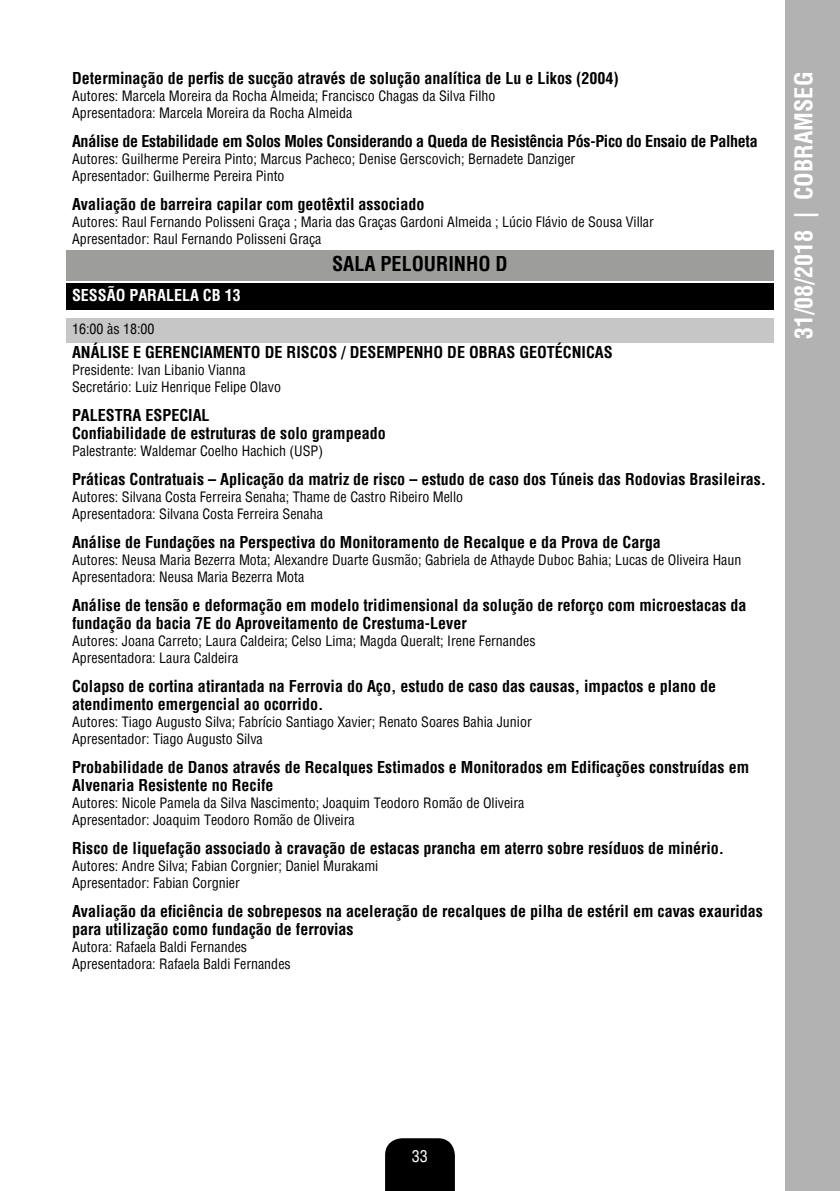
<style>
.page{position:relative;width:840px;height:1191px;background:#fff}
.page>*{position:absolute;margin:0;border:0;box-sizing:border-box;transform-origin:0 0}
.t1{font:700 condensed 24px "Helvetica";color:#fff}
.t2{font:700 condensed 20px "Helvetica";color:#000}
.t3{font:700 condensed 16px/18px "Helvetica";color:#000}
.t4{font:700 condensed 16px "Helvetica";letter-spacing:-.02em;color:#000}
.t5{font:700 condensed 16px "Helvetica";color:#fff}
.t6{font:condensed 16px "Helvetica";color:#fff}
.t7{font:condensed 14px/16.8px "Helvetica";color:#000}
</style>
<div class="page">
<div style="left:66px;top:250px;width:707px;height:31px;background:#9d9d9c"></div>
<div style="left:66px;top:283px;width:707px;height:26px;background:#000"></div>
<div style="left:66px;top:318px;width:707px;height:25px;background:#c6c6c6"></div>
<div style="left:784px;top:0;width:55px;height:1191px;background:#b3b2b2"></div>
<div style="left:385px;top:1138px;width:69px;height:53px;background:#000"></div>
<p class="t3" style="left:72px;top:69px;width:548px">Determinação de perfis de sucção através de solução analítica de Lu e Likos (2004)</p>
<p class="t7" style="left:72px;top:87px;width:424px">Autores: Marcela Moreira da Rocha Almeida; Francisco Chagas da Silva Filho<br>Apresentadora: Marcela Moreira da Rocha Almeida</p>
<p class="t4" style="left:72px;top:131px;width:686px">Análise de Estabilidade em Solos Moles Considerando a Queda de Resistência Pós-Pico do Ensaio de Palheta</p>
<p class="t7" style="left:72px;top:150px;width:504px">Autores: Guilherme Pereira Pinto; Marcus Pacheco; Denise Gerscovich; Bernadete Danziger<br>Apresentador: Guilherme Pereira Pinto</p>
<p class="t3" style="left:72px;top:195px;width:353px">Avaliação de barreira capilar com geotêxtil associado</p>
<p class="t7" style="left:72px;top:213px;width:583px">Autores: Raul Fernando Polisseni Graça ; Maria das Graças Gardoni Almeida ; Lúcio Flávio de Sousa Villar<br>Apresentador: Raul Fernando Polisseni Graça</p>
<h2 class="t2" style="left:332px;top:251px;width:177px">SALA PELOURINHO D</h2>
<p class="t5" style="left:72px;top:284px;width:170px">SESSÃO PARALELA CB 13</p>
<p class="t7" style="left:72px;top:321px;width:84px">16:00 às 18:00</p>
<p class="t3" style="left:72px;top:343px;width:542px">ANÁLISE E GERENCIAMENTO DE RISCOS / DESEMPENHO DE OBRAS GEOTÉCNICAS</p>
<p class="t7" style="left:72px;top:361px;width:210px">Presidente: Ivan Libanio Vianna<br>Secretário: Luiz Henrique Felipe Olavo</p>
<p class="t3" style="left:72px;top:406px;width:315px">PALESTRA ESPECIAL<br>Confiabilidade de estruturas de solo grampeado</p>
<p class="t7" style="left:72px;top:442px;width:252px">Palestrante: Waldemar Coelho Hachich (USP)</p>
<p class="t3" style="left:72px;top:470px;width:695px">Práticas Contratuais – Aplicação da matriz de risco – estudo de caso dos Túneis das Rodovias Brasileiras.</p>
<p class="t7" style="left:72px;top:488px;width:392px">Autores: Silvana Costa Ferreira Senaha; Thame de Castro Ribeiro Mello<br>Apresentadora: Silvana Costa Ferreira Senaha</p>
<p class="t3" style="left:72px;top:533px;width:589px">Análise de Fundações na Perspectiva do Monitoramento de Recalque e da Prova de Carga</p>
<p class="t7" style="left:72px;top:551px;width:670px">Autores: Neusa Maria Bezerra Mota; Alexandre Duarte Gusmão; Gabriela de Athayde Duboc Bahia; Lucas de Oliveira Haun<br>Apresentadora: Neusa Maria Bezerra Mota</p>
<p class="t3" style="left:72px;top:596px;width:675px">Análise de tensão e deformação em modelo tridimensional da solução de reforço com microestacas da fundação da bacia 7E do Aproveitamento de Crestuma-Lever</p>
<p class="t7" style="left:72px;top:632px;width:464px">Autores: Joana Carreto; Laura Caldeira; Celso Lima; Magda Queralt; Irene Fernandes<br>Apresentadora: Laura Caldeira</p>
<p class="t3" style="left:72px;top:677px;width:645px">Colapso de cortina atirantada na Ferrovia do Aço, estudo de caso das causas, impactos e plano de atendimento emergencial ao ocorrido.</p>
<p class="t7" style="left:72px;top:713px;width:461px">Autores: Tiago Augusto Silva; Fabrício Santiago Xavier; Renato Soares Bahia Junior<br>Apresentador: Tiago Augusto Silva</p>
<p class="t3" style="left:72px;top:758px;width:678px">Probabilidade de Danos através de Recalques Estimados e Monitorados em Edificações construídas em<br>Alvenaria Resistente no Recife</p>
<p class="t7" style="left:72px;top:794px;width:453px">Autores: Nicole Pamela da Silva Nascimento; Joaquim Teodoro Romão de Oliveira<br>Apresentador: Joaquim Teodoro Romão de Oliveira</p>
<p class="t3" style="left:72px;top:839px;width:653px">Risco de liquefação associado à cravação de estacas prancha em aterro sobre resíduos de minério.</p>
<p class="t7" style="left:72px;top:857px;width:307px">Autores: Andre Silva; Fabian Corgnier; Daniel Murakami<br>Apresentador: Fabian Corgnier</p>
<p class="t3" style="left:72px;top:902px;width:692px">Avaliação da eficiência de sobrepesos na aceleração de recalques de pilha de estéril em cavas exauridas para utilização como fundação de ferrovias</p>
<p class="t7" style="left:72px;top:938px;width:220px">Autora: Rafaela Baldi Fernandes<br>Apresentadora: Rafaela Baldi Fernandes</p>
<h1 class="t1" style="left:787px;top:339px;width:269px;rotate:-90deg">31/08/2018 | COBRAMSEG</h1>
<p class="t6" style="left:412px;top:1145px;width:17px">33</p>
</div>
